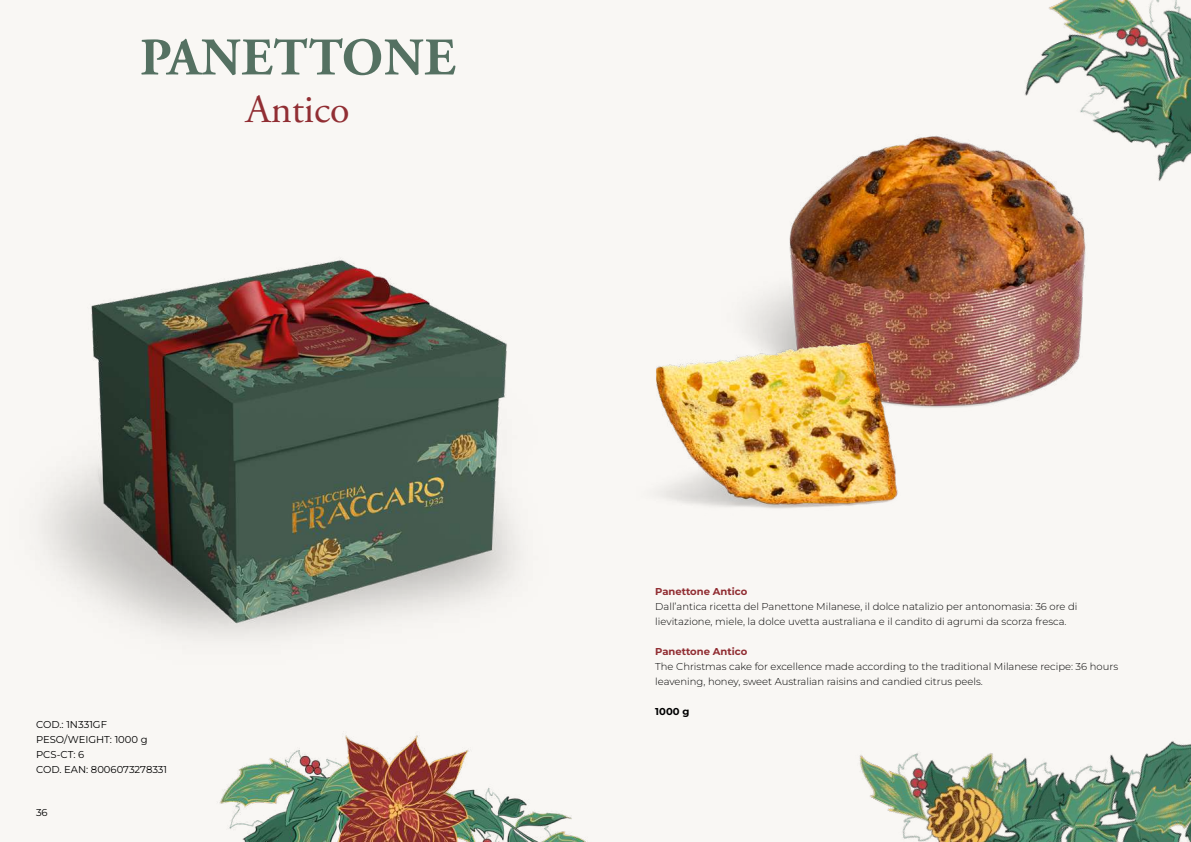
<style>
.page{position:relative;width:1191px;height:842px;background:#f9f7f4}
.page>*{position:absolute;margin:0;border:0;box-sizing:border-box;transform-origin:0 0}
.t1{font:700 52.8px "Adobe Garamond Pro";letter-spacing:.015em;color:#557162}
.t2{font:40px "Adobe Garamond Pro";color:#912e33}
.t3{font:300 10px/15px "Montserrat";color:#000}
.t4{font:10px/15px "Montserrat";color:#000}
.t5{font:700 10px "Montserrat";color:#912e33}
.t6{font:700 10px "Montserrat";color:#000}
</style>
<div class="page">
<img style="left:44px;top:260px;width:472px;height:377px">
<img style="left:1041px;top:0;width:150px;height:181px">
<img style="left:859px;top:741px;width:332px;height:101px">
<img style="left:219px;top:735px;width:367px;height:107px">
<img style="left:789px;top:56px;width:362px;height:352px">
<img style="left:656px;top:266px;width:272px;height:243px">
<h1 class="t1" style="left:140px;top:27px;width:317px">PANETTONE</h1>
<h2 class="t2" style="left:246px;top:86px;width:105px">Antico</h2>
<p class="t4" style="left:36px;top:716px;width:133px">COD.: 1N331GF<br>PESO/WEIGHT: 1000 g<br>PCS-CT: 6<br>COD. EAN: 8006073278331</p>
<p class="t4" style="left:36px;top:804px;width:13px">36</p>
<p class="t5" style="left:655px;top:585px;width:93px">Panettone Antico</p>
<p class="t3" style="left:655px;top:599px;width:423px">Dall’antica ricetta del Panettone Milanese, il dolce natalizio per antonomasia: 36 ore di lievitazione, miele, la dolce uvetta australiana e il candito di agrumi da scorza fresca.</p>
<p class="t5" style="left:655px;top:645px;width:93px">Panettone Antico</p>
<p class="t3" style="left:655px;top:659px;width:464px">The Christmas cake for excellence made according to the traditional Milanese recipe: 36 hours leavening, honey, sweet Australian raisins and candied citrus peels.</p>
<p class="t6" style="left:655px;top:705px;width:36px">1000 g</p>
</div>
